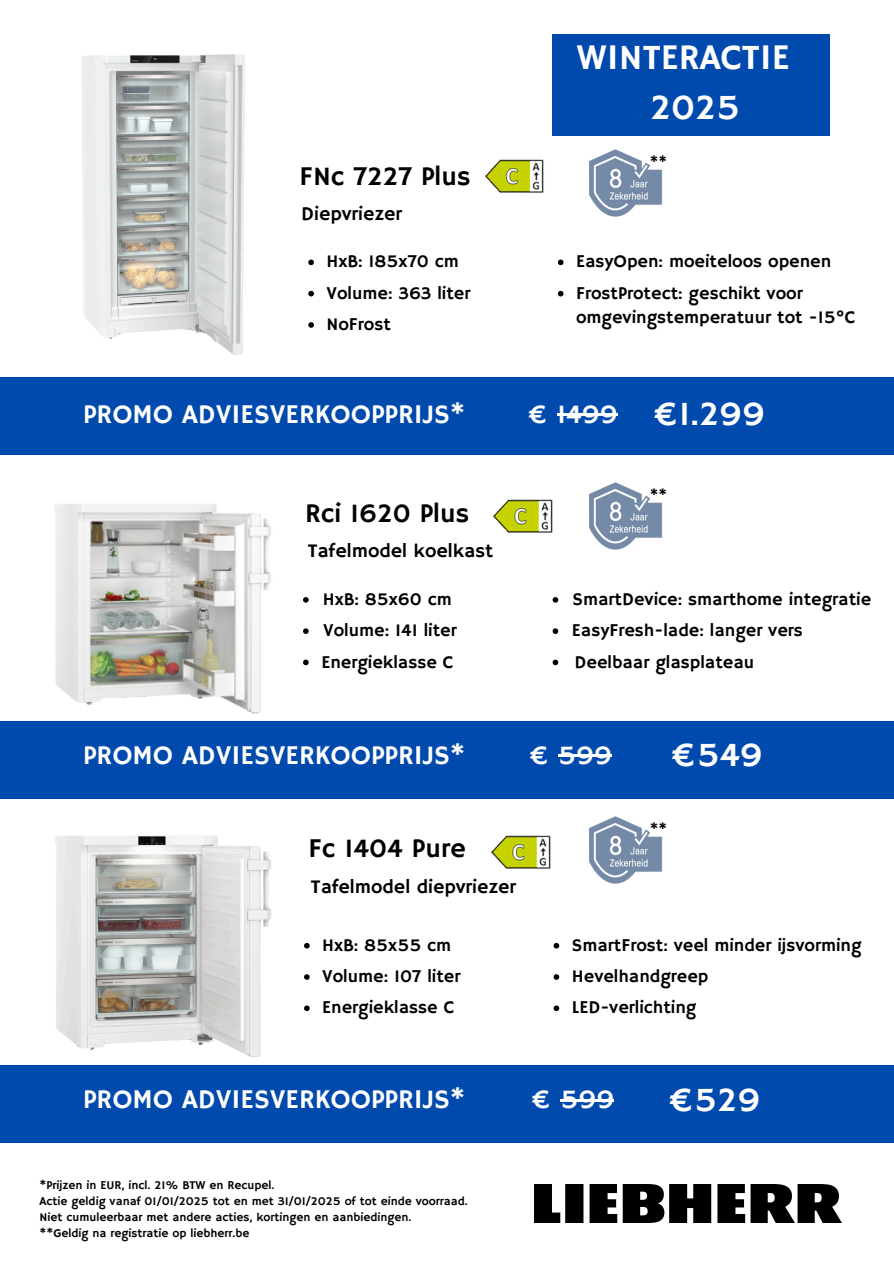
<style>
.page{position:relative;width:894px;height:1264px;background:#fff}
.page>*{position:absolute;margin:0;border:0;box-sizing:border-box;transform-origin:0 0}
.t1{font:36px/49.5px "Hammersmith One";color:#fff}
.t2{font:34.5px "Hammersmith One";color:#fff}
.t3{font:27px "Hammersmith One";color:#fff}
.t4{font:27px "Hammersmith One";color:#000}
.t5{font:19.5px "Hammersmith One";color:#000}
.t6{font:18px/24.8px "Hammersmith One";color:#000}
.t7{font:15px "Hammersmith One";color:#000}
.t8{font:12px "Hammersmith One";color:#000}
</style>
<div class="page">
<div style="left:0;top:378px;width:893px;height:77px;background:#004aad"></div>
<div style="left:0;top:721px;width:893px;height:77px;background:#004aad"></div>
<div style="left:0;top:1065px;width:893px;height:77px;background:#004aad"></div>
<img style="left:55px;top:504px;width:216px;height:210px">
<div style="left:551px;top:34px;width:278px;height:102px;background:#004aad"></div>
<img style="left:534px;top:1184px;width:306px;height:38px">
<img style="left:493px;top:500px;width:60px;height:33px">
<img style="left:485px;top:159px;width:59px;height:34px">
<img style="left:491px;top:835px;width:60px;height:34px">
<img style="left:40px;top:798px;width:246px;height:259px">
<img style="left:81px;top:54px;width:164px;height:301px">
<hr style="left:557px;top:413px;width:60px;height:3px;background:#fff">
<hr style="left:558px;top:754px;width:54px;height:2px;background:#fff">
<hr style="left:560px;top:1098px;width:54px;height:3px;background:#fff">
<svg style="left:303px;top:597px;width:5px;height:5px"></svg>
<svg style="left:303px;top:628px;width:5px;height:6px"></svg>
<svg style="left:303px;top:659px;width:5px;height:6px"></svg>
<svg style="left:552px;top:597px;width:6px;height:5px"></svg>
<svg style="left:552px;top:628px;width:6px;height:6px"></svg>
<svg style="left:552px;top:659px;width:6px;height:6px"></svg>
<svg style="left:304px;top:942px;width:5px;height:6px"></svg>
<svg style="left:304px;top:974px;width:5px;height:5px"></svg>
<svg style="left:304px;top:1005px;width:5px;height:6px"></svg>
<svg style="left:553px;top:942px;width:6px;height:6px"></svg>
<svg style="left:553px;top:974px;width:6px;height:5px"></svg>
<svg style="left:553px;top:1005px;width:6px;height:6px"></svg>
<svg style="left:308px;top:259px;width:6px;height:6px"></svg>
<svg style="left:308px;top:291px;width:6px;height:5px"></svg>
<svg style="left:308px;top:322px;width:6px;height:6px"></svg>
<svg style="left:557px;top:259px;width:6px;height:6px"></svg>
<svg style="left:557px;top:291px;width:6px;height:5px"></svg>
<img style="left:588px;top:816px;width:75px;height:68px">
<img style="left:588px;top:482px;width:75px;height:68px">
<img style="left:588px;top:149px;width:75px;height:68px">
<p class="t4" style="left:299px;top:160px;width:172px">FNc 7227 Plus</p>
<p class="t5" style="left:301px;top:202px;width:102px">Diepvriezer</p>
<h4 class="t6" style="left:326px;top:250px;width:134px">HxB: 185x70 cm</h4>
<h2 class="t6" style="left:326px;top:281px;width:145px">Volume: 363 liter</h2>
<p class="t6" style="left:326px;top:313px;width:66px">NoFrost</p>
<p class="t1" style="left:650px;top:35px;width:141px;text-indent:-73px">WINTERACTIE<br>2025</p>
<p class="t7" style="left:649px;top:154px;width:19px">**</p>
<p class="t6" style="left:576px;top:250px;width:256px">EasyOpen: moeiteloos openen</p>
<p class="t6" style="left:576px;top:281px;width:280px">FrostProtect: geschikt voor omgevingstemperatuur tot -15°C</p>
<h1 class="t3" style="left:83px;top:398px;width:384px">PROMO ADVIESVERKOOPPRIJS*</h1>
<h3 class="t4" style="left:305px;top:497px;width:166px">Rci 1620 Plus</h3>
<h2 class="t5" style="left:308px;top:539px;width:187px">Tafelmodel koelkast</h2>
<p class="t6" style="left:323px;top:587px;width:130px">HxB: 85x60 cm</p>
<p class="t6" style="left:323px;top:619px;width:135px">Volume: 141 liter</p>
<h4 class="t6" style="left:321px;top:650px;width:133px">Energieklasse C</h4>
<p class="t3" style="left:527px;top:398px;width:91px">€ 1499</p>
<p class="t2" style="left:653px;top:394px;width:114px">€1.299</p>
<p class="t7" style="left:649px;top:486px;width:19px">**</p>
<p class="t6" style="left:572px;top:587px;width:300px">SmartDevice: smarthome integratie</p>
<h5 class="t6" style="left:571px;top:619px;width:232px">EasyFresh-lade: langer vers</h5>
<p class="t6" style="left:574px;top:650px;width:181px">Deelbaar glasplateau</p>
<h4 class="t3" style="left:83px;top:739px;width:384px">PROMO ADVIESVERKOOPPRIJS*</h4>
<p class="t3" style="left:529px;top:739px;width:85px">€ 599</p>
<p class="t2" style="left:670px;top:735px;width:93px">€549</p>
<h4 class="t4" style="left:308px;top:833px;width:159px">Fc 1404 Pure</h4>
<p class="t5" style="left:311px;top:875px;width:206px">Tafelmodel diepvriezer</p>
<p class="t6" style="left:322px;top:933px;width:130px">HxB: 85x55 cm</p>
<p class="t6" style="left:322px;top:964px;width:139px">Volume: 107 liter</p>
<p class="t6" style="left:322px;top:996px;width:133px">Energieklasse C</p>
<p class="t7" style="left:649px;top:820px;width:19px">**</p>
<p class="t6" style="left:571px;top:933px;width:291px">SmartFrost: veel minder ijsvorming</p>
<p class="t6" style="left:571px;top:964px;width:138px">Hevelhandgreep</p>
<h3 class="t6" style="left:571px;top:996px;width:126px">LED-verlichting</h3>
<h5 class="t3" style="left:83px;top:1083px;width:384px">PROMO ADVIESVERKOOPPRIJS*</h5>
<p class="t3" style="left:531px;top:1083px;width:85px">€ 599</p>
<p class="t2" style="left:668px;top:1079px;width:93px">€529</p>
<h4 class="t8" style="left:40px;top:1178px;width:236px">*Prijzen in EUR, incl. 21% BTW en Recupel.</h4>
<p class="t8" style="left:40px;top:1194px;width:429px">Actie geldig vanaf 01/01/2025 tot en met 31/01/2025 of tot einde voorraad.</p>
<h5 class="t8" style="left:40px;top:1210px;width:373px">Niet cumuleerbaar met andere acties, kortingen en aanbiedingen.</h5>
<p class="t8" style="left:40px;top:1226px;width:211px">**Geldig na registratie op liebherr.be</p>
</div>
